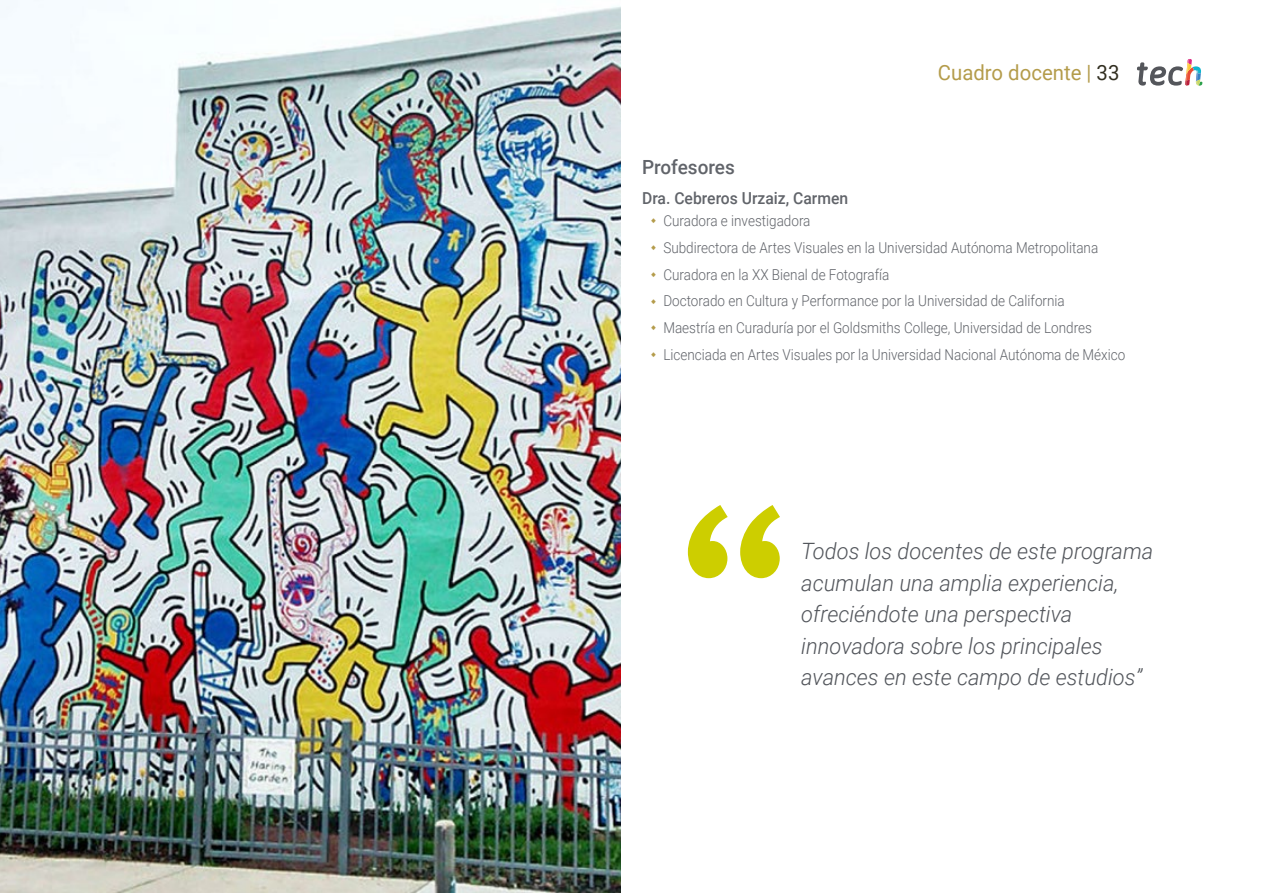
<style>
.page{position:relative;width:1263px;height:893px;background:#fff}
.page>*{position:absolute;margin:0;border:0;box-sizing:border-box;transform-origin:0 0}
.t1{font:italic 300 22.5px/31.5px "Roboto";color:#52555b}
.t2{font:21px "Roboto";color:#b49c4b}
.t3{font:500 19.5px "Roboto";color:#61646a}
.t4{font:500 16.5px "Roboto";color:#61646a;scale:.95 1}
.t5{font:300 15px/26.7px "Roboto";color:#61646a;scale:.9 1}
.s1{color:#312e20}
</style>
<div class="page">
<img style="left:0;top:0;width:621px;height:893px">
<svg style="left:688px;top:505px;width:92px;height:73px"></svg>
<svg style="left:1137px;top:59px;width:65px;height:27px"></svg>
<h3 class="t3" style="left:642px;top:154px;width:94px">Profesores</h3>
<h2 class="t2" style="left:938px;top:57px;width:183px">Cuadro docente | <span class="s1">33</span></h2>
<p class="t4" style="left:642px;top:186px;width:218px">Dra. Cebreros Urzaiz, Carmen</p>
<p class="t5" style="left:663px;top:207px;width:515px">Curadora e investigadora<br>Subdirectora de Artes Visuales en la Universidad Autónoma Metropolitana Curadora en la XX Bienal de Fotografía<br>Doctorado en Cultura y Performance por la Universidad de California<br>Maestría en Curaduría por el Goldsmiths College, Universidad de Londres Licenciada en Artes Visuales por la Universidad Nacional Autónoma de México</p>
<h1 class="t1" style="left:801px;top:535px;width:354px">Todos los docentes de este programa acumulan una amplia experiencia, ofreciéndote una perspectiva innovadora sobre los principales avances en este campo de estudios”</h1>
</div>
